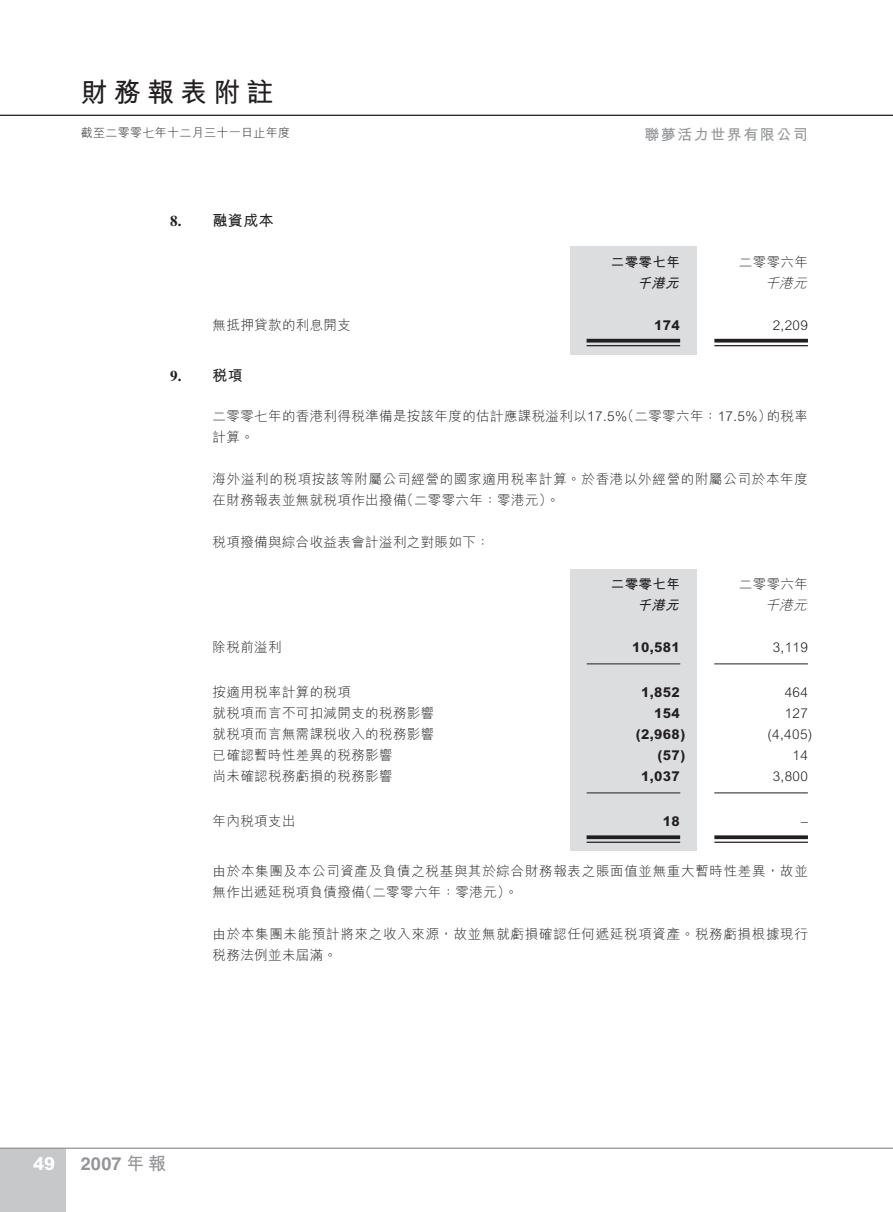
<style>
.page{position:relative;width:893px;height:1212px;background:#fff}
.page>*{position:absolute;margin:0;border:0;box-sizing:border-box;transform-origin:0 0}
.t1{font:27px "M Hei HK Bold B5 pc H";letter-spacing:.23em;color:#231f20}
.t2{font:700 18px "Helvetica LT Std";color:#939598}
.t3{font:800 18px "Arial MT Std";color:#fff}
.t4{font:15px "M Hei HK Bold B5 pc H";letter-spacing:.1em;color:#939598}
.t5{font:15px "M Hei HK Bold B5 pc H";color:#231f20}
.t6{font:700 15px "Times LT Std";color:#231f20}
.t7{font:13.5px/21px "M Hei HK Light B5 pc H";letter-spacing:.05em;color:#231f20}
.t8{font:13.5px/21px "M Hei HK Light B5 pc H";letter-spacing:.03em;color:#231f20}
.t9{font:800 13.5px "Arial MT Std";letter-spacing:.03em;color:#231f20}
.t10{font:300 13.5px "Arial MT Std";letter-spacing:.03em;color:#231f20}
.t11{font:13.5px "M Hei HK Bold B5 pc H";letter-spacing:.03em;color:#231f20}
.t12{font:italic 13.5px "M Hei HK Bold B5 pc H";color:#231f20}
.t13{font:italic 13.5px "M Hei HK Light B5 pc H";color:#231f20}
.t14{font:12px "M Hei HK Light B5 pc H";letter-spacing:.03em;color:#231f20}
.s1{font-family:"Times LT Std";font-weight:700}
.s2{font-family:"M Hei HK Bold B5 pc H";font-weight:400}
.s3{font-family:"Arial MT Std";font-weight:300}
</style>
<div class="page">
<div style="left:0;top:1148px;width:65px;height:64px;background:#c7c8ca"></div>
<hr style="left:0;top:1147px;width:893px;height:2px;background:#939598">
<hr style="left:0;top:115px;width:893px;height:1px;background:#231f20">
<div style="left:570px;top:569px;width:127px;height:282px;background:#dcdddf"></div>
<div style="left:570px;top:246px;width:127px;height:109px;background:#dcdddf"></div>
<hr style="left:587px;top:339px;width:93px;height:3px;background:#231f20">
<hr style="left:587px;top:345px;width:93px;height:1px;background:#231f20">
<hr style="left:714px;top:339px;width:94px;height:3px;background:#231f20">
<hr style="left:714px;top:345px;width:94px;height:1px;background:#231f20">
<hr style="left:587px;top:663px;width:93px;height:1px;background:#231f20">
<hr style="left:714px;top:663px;width:94px;height:1px;background:#231f20">
<hr style="left:587px;top:792px;width:93px;height:1px;background:#231f20">
<hr style="left:714px;top:792px;width:94px;height:1px;background:#231f20">
<svg style="left:587px;top:835px;width:93px;height:4px"></svg>
<hr style="left:587px;top:841px;width:93px;height:2px;background:#231f20">
<svg style="left:714px;top:835px;width:94px;height:4px"></svg>
<hr style="left:714px;top:841px;width:94px;height:2px;background:#231f20">
<h1 class="t1" style="left:81px;top:82px;width:194px">財務報表附註</h1>
<p class="t14" style="left:81px;top:128px;width:211px">截至二零零七年十二月三十一日止年度</p>
<p class="t5" style="left:170px;top:215px;width:105px"><span class="s1">8.</span> 融資成本</p>
<p class="t4" style="left:644px;top:128px;width:165px">聯夢活力世界有限公司</p>
<p class="t11" style="left:611px;top:257px;width:71px">二零零七年</p>
<p class="t8" style="left:739px;top:253px;width:71px">二零零六年</p>
<p class="t12" style="left:637px;top:278px;width:46px">千港元</p>
<p class="t13" style="left:765px;top:278px;width:46px">千港元</p>
<p class="t8" style="left:213px;top:316px;width:140px">無抵押貸款的利息開支</p>
<p class="t9" style="left:654px;top:320px;width:27px">174</p>
<p class="t10" style="left:773px;top:320px;width:37px">2,209</p>
<p class="t6" style="left:170px;top:367px;width:74px">9. <span class="s2">稅項</span></p>
<p class="t8" style="left:213px;top:407px;width:597px">二零零七年的香港利得稅準備是按該年度的估計應課稅溢利以<span class="s3">17.5%</span>（二零零六年：<span class="s3">17.5%</span>）的稅率計算。</p>
<p class="t7" style="left:213px;top:470px;width:597px">海外溢利的稅項按該等附屬公司經營的國家適用稅率計算。於香港以外經營的附屬公司於本年度在財務報表並無就稅項作出撥備（二零零六年：零港元）。</p>
<p class="t8" style="left:213px;top:533px;width:279px">稅項撥備與綜合收益表會計溢利之對賬如下：</p>
<p class="t11" style="left:611px;top:579px;width:71px">二零零七年</p>
<p class="t8" style="left:739px;top:575px;width:71px">二零零六年</p>
<p class="t12" style="left:637px;top:600px;width:46px">千港元</p>
<p class="t13" style="left:765px;top:600px;width:46px">千港元</p>
<p class="t8" style="left:213px;top:638px;width:71px">除稅前溢利</p>
<p class="t9" style="left:632px;top:643px;width:49px">10,581</p>
<p class="t10" style="left:773px;top:643px;width:37px">3,119</p>
<p class="t8" style="left:213px;top:683px;width:140px">按適用稅率計算的稅項</p>
<p class="t9" style="left:641px;top:688px;width:40px">1,852</p>
<p class="t10" style="left:785px;top:688px;width:25px">464</p>
<p class="t8" style="left:213px;top:704px;width:223px">就稅項而言不可扣減開支的稅務影響</p>
<p class="t9" style="left:654px;top:709px;width:27px">154</p>
<p class="t10" style="left:785px;top:709px;width:25px">127</p>
<p class="t8" style="left:213px;top:725px;width:223px">就稅項而言無需課稅收入的稅務影響</p>
<p class="t9" style="left:636px;top:730px;width:51px">(2,968)</p>
<p class="t10" style="left:767px;top:730px;width:47px">(4,405)</p>
<p class="t8" style="left:213px;top:746px;width:182px">已確認暫時性差異的稅務影響</p>
<p class="t9" style="left:658px;top:751px;width:29px">(57)</p>
<p class="t10" style="left:792px;top:751px;width:17px">14</p>
<p class="t8" style="left:213px;top:767px;width:182px">尚未確認稅務虧損的稅務影響</p>
<p class="t9" style="left:641px;top:772px;width:40px">1,037</p>
<p class="t10" style="left:773px;top:772px;width:37px">3,800</p>
<p class="t8" style="left:213px;top:812px;width:84px">年內稅項支出</p>
<p class="t9" style="left:663px;top:817px;width:19px">18</p>
<p class="t10" style="left:801px;top:817px;width:8px">–</p>
<p class="t7" style="left:213px;top:862px;width:597px">由於本集團及本公司資產及負債之稅基與其於綜合財務報表之賬面值並無重大暫時性差異，故並無作出遞延稅項負債撥備（二零零六年：零港元）。</p>
<p class="t7" style="left:213px;top:925px;width:597px">由於本集團未能預計將來之收入來源，故並無就虧損確認任何遞延稅項資產。稅務虧損根據現行稅務法例並未屆滿。</p>
<h2 class="t3" style="left:33px;top:1157px;width:24px">49</h2>
<h2 class="t2" style="left:81px;top:1153px;width:87px">2007 <span class="s2">年報</span></h2>
</div>
